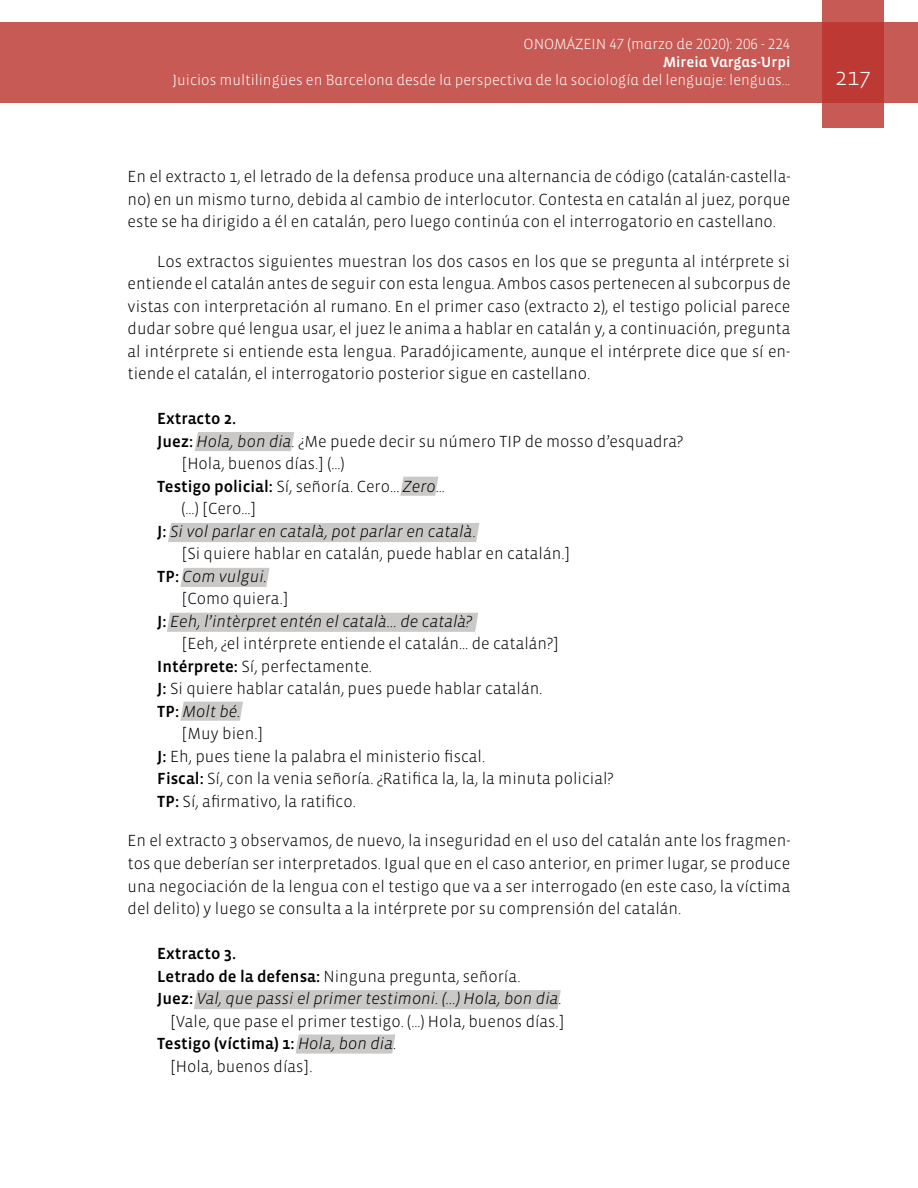
<style>
.page{position:relative;width:918px;height:1188px;background:#fff}
.page>*{position:absolute;margin:0;border:0;box-sizing:border-box;transform-origin:0 0}
.t1{font:300 24px "Vista Sans";color:#fff}
.t2{font:300 16.5px/22.5px "Vista Sans";color:#000;text-align:justify}
.t3{font:italic 300 16.5px "Vista Sans";color:#000}
.t4{font:16.5px "Vista Sans Med";color:#000}
.t5{font:300 15px "Vista Sans Alt";color:#fff}
.t6{font:15px "Vista Sans Alt Med";color:#fff}
.s1{font-family:"Vista Sans Med";font-weight:400}
.s2{font-style:italic}
.s3{font-family:"Vista Sans Med";font-weight:400;font-style:normal}
.s4{font-style:normal}
.s5{font-family:"Vista Sans";font-weight:300;font-style:italic}
</style>
<div class="page">
<div style="left:0;top:23px;width:918px;height:80px;background:#c85a55"></div>
<svg style="left:822px;top:0;width:62px;height:128px;background:#c1453f"></svg>
<div style="left:195px;top:432px;width:99px;height:19px;background:#cbc9c8"></div>
<div style="left:180px;top:568px;width:90px;height:19px;background:#cbc9c8"></div>
<svg style="left:180px;top:702px;width:63px;height:19px"></svg>
<div style="left:168px;top:523px;width:311px;height:19px;background:#cbc9c8"></div>
<div style="left:167px;top:613px;width:311px;height:19px;background:#cbc9c8"></div>
<svg style="left:400px;top:477px;width:38px;height:19px"></svg>
<div style="left:194px;top:990px;width:367px;height:19px;background:#cbc9c8"></div>
<svg style="left:296px;top:1035px;width:99px;height:19px;background:#cdcbca"></svg>
<p class="t5" style="left:524px;top:37px;width:268px">ONOMÁZEIN 47 (marzo de 2020): 206 - 224</p>
<p class="t6" style="left:663px;top:55px;width:129px">Mireia Vargas-Urpi</p>
<p class="t5" style="left:173px;top:73px;width:619px">Juicios multilingües en Barcelona desde la perspectiva de la sociología del lenguaje: lenguas...</p>
<h1 class="t1" style="left:835px;top:65px;width:37px">217</h1>
<p class="t2" style="left:128px;top:166px;width:664px">En el extracto 1, el letrado de la defensa produce una alternancia de código (catalán-castella&shy;no) en un mismo turno, debida al cambio de interlocutor. Contesta en catalán al juez, porque este se ha dirigido a él en catalán, pero luego continúa con el interrogatorio en castellano.</p>
<p class="t2" style="left:128px;top:250px;width:665px;text-indent:30px">Los extractos siguientes muestran los dos casos en los que se pregunta al intérprete si entiende el catalán antes de seguir con esta lengua. Ambos casos pertenecen al subcorpus de vistas con interpretación al rumano. En el primer caso (extracto 2), el testigo policial parece dudar sobre qué lengua usar, el juez le anima a hablar en catalán y, a continuación, pregunta al intérprete si entiende esta lengua. Paradójicamente, aunque el intérprete dice que sí en&shy;tiende el catalán, el interrogatorio posterior sigue en castellano.</p>
<p class="t4" style="left:157px;top:410px;width:80px">Extracto 2.</p>
<p class="t2" style="left:157px;top:430px;width:527px"><span class="s1">Juez:</span> <span class="s2">Hola, bon dia.</span> ¿Me puede decir su número TIP de mosso d’esquadra?</p>
<p class="t2" style="left:182px;top:453px;width:165px">[Hola, buenos días.] (…)</p>
<p class="t2" style="left:157px;top:475px;width:289px"><span class="s1">Testigo policial:</span> Sí, señoría. Cero... <span class="s2">Zero</span>…</p>
<p class="t2" style="left:182px;top:498px;width:76px">(…) [Cero…]</p>
<p class="t3" style="left:157px;top:523px;width:320px"><span class="s3">J:</span> Si vol parlar en català, pot parlar en català<span class="s4">.</span></p>
<p class="t2" style="left:182px;top:543px;width:390px">[Si quiere hablar en catalán, puede hablar en catalán.]</p>
<p class="t3" style="left:157px;top:568px;width:111px"><span class="s3">TP:</span> Com vulgui.</p>
<p class="t2" style="left:182px;top:588px;width:109px">[Como quiera.]</p>
<p class="t3" style="left:157px;top:613px;width:316px"><span class="s3">J:</span> Eeh, l’intèrpret entén el català... de català?</p>
<p class="t2" style="left:182px;top:633px;width:379px">[Eeh, ¿el intérprete entiende el catalán… de catalán?]</p>
<p class="t2" style="left:157px;top:656px;width:216px"><span class="s1">Intérprete:</span> Sí, perfectamente.</p>
<p class="t2" style="left:157px;top:678px;width:387px"><span class="s1">J:</span> Si quiere hablar catalán, pues puede hablar catalán.</p>
<p class="t3" style="left:157px;top:703px;width:85px"><span class="s3">TP:</span> Molt bé.</p>
<p class="t2" style="left:182px;top:723px;width:83px">[Muy bien.]</p>
<p class="t2" style="left:157px;top:746px;width:329px"><span class="s1">J:</span> Eh, pues tiene la palabra el ministerio fiscal.</p>
<p class="t2" style="left:157px;top:768px;width:458px"><span class="s1">Fiscal:</span> Sí, con la venia señoría. ¿Ratifica la, la, la minuta policial?</p>
<p class="t2" style="left:157px;top:791px;width:200px"><span class="s1">TP:</span> Sí, afirmativo, la ratifico.</p>
<p class="t2" style="left:128px;top:830px;width:664px">En el extracto 3 observamos, de nuevo, la inseguridad en el uso del catalán ante los fragmen&shy;tos que deberían ser interpretados. Igual que en el caso anterior, en primer lugar, se produce una negociación de la lengua con el testigo que va a ser interrogado (en este caso, la víctima del delito) y luego se consulta a la intérprete por su comprensión del catalán.</p>
<p class="t4" style="left:157px;top:945px;width:80px">Extracto 3.</p>
<p class="t2" style="left:157px;top:965px;width:365px"><span class="s1">Letrado de la defensa:</span> Ninguna pregunta, señoría.</p>
<p class="t3" style="left:157px;top:990px;width:406px"><span class="s3">Juez:</span> Val, que passi el primer testimoni. (...) Hola, bon dia.</p>
<p class="t2" style="left:170px;top:1010px;width:396px">[Vale, que pase el primer testigo. (…) Hola, buenos días.]</p>
<p class="t4" style="left:157px;top:1035px;width:241px">Testigo (víctima) 1: <span class="s5">Hola, bon dia.</span></p>
<p class="t2" style="left:170px;top:1055px;width:144px">[Hola, buenos días].</p>
</div>
